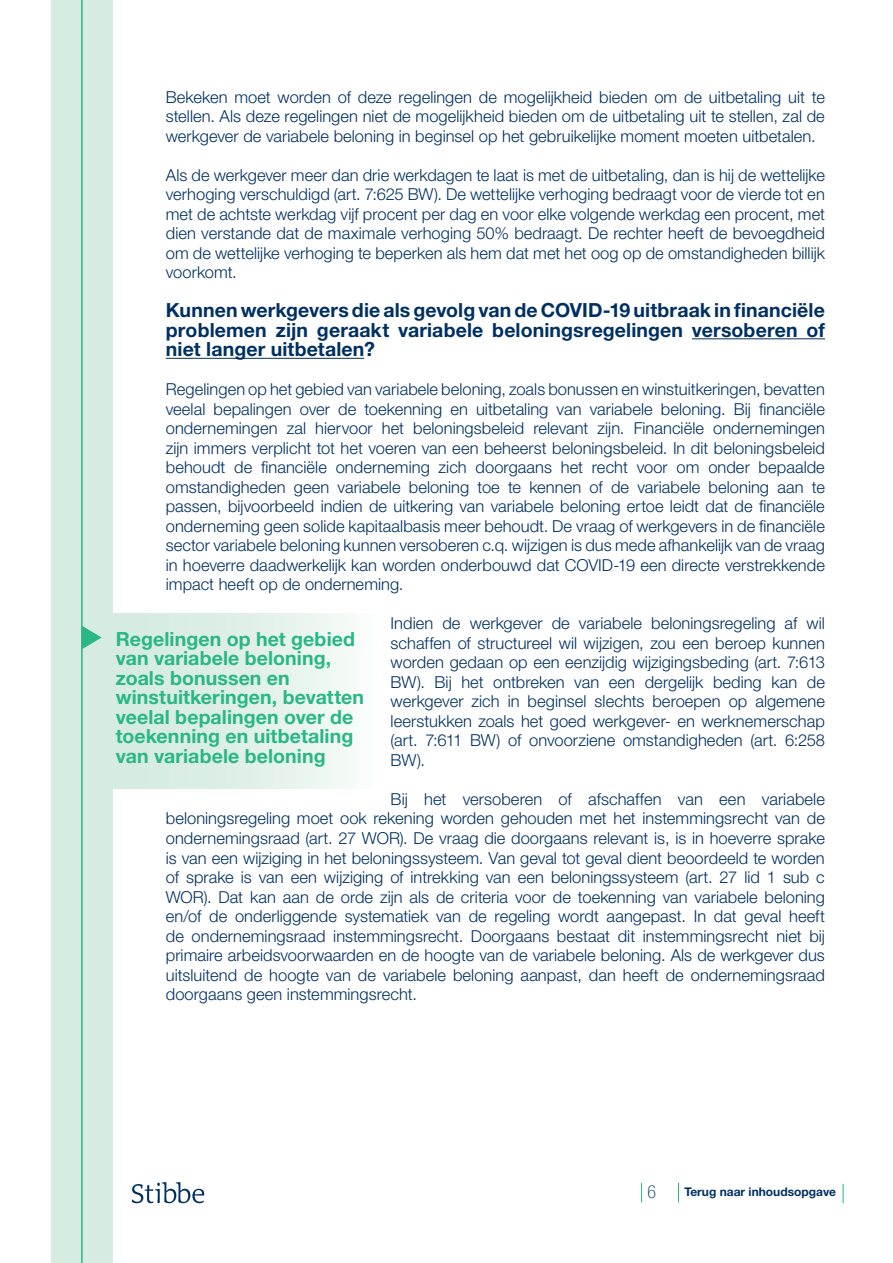
<style>
.page{position:relative;width:893px;height:1263px;background:#fff}
.page>*{position:absolute;margin:0;border:0;box-sizing:border-box;transform-origin:0 0}
.Broodtekst{font:700 19.5px/19.5px "Helvetica Neue LT Std";letter-spacing:.005em;color:#29b784}
.Broodtekst-2{font:700 19.5px/19.5px "Helvetica Neue LT Std";letter-spacing:.005em;color:#003062;text-align:justify}
.t1{font:100 condensed 18px "Helvetica Neue LT Std";color:#003062}
.Broodtekst-3{font:300 16.5px/19.5px "Helvetica Neue LT Std";color:#003062;text-align:justify}
.t2{font:700 12px "Helvetica Neue LT Std";color:#003062}
</style>
<div class="page">
<div style="left:51px;top:0;width:62px;height:1263px;background:#d7ece1"></div>
<hr style="left:81px;top:0;width:2px;height:1263px;background:#29b784">
<svg style="left:843px;top:1184px;width:1px;height:19px"></svg>
<svg style="left:678px;top:1183px;width:1px;height:19px"></svg>
<svg style="left:641px;top:1183px;width:1px;height:19px"></svg>
<hr style="left:692px;top:338px;width:133px;height:1px;background:#003062">
<hr style="left:166px;top:358px;width:198px;height:1px;background:#003062">
<svg style="left:132px;top:1182px;width:72px;height:21px"></svg>
<div style="left:104px;top:614px;width:274px;height:174px;background:linear-gradient(to right,#d0e9db,#f5fbf8)"></div>
<svg style="left:83px;top:626px;width:19px;height:23px"></svg>
<p class="Broodtekst-3" style="left:166px;top:87px;width:661px">Bekeken moet worden of deze regelingen de mogelijkheid bieden om de uitbetaling uit te stellen. Als deze regelingen niet de mogelijkheid bieden om de uitbetaling uit te stellen, zal de werkgever de variabele beloning in beginsel op het gebruikelijke moment moeten uitbetalen.</p>
<p class="Broodtekst-3" style="left:166px;top:165px;width:661px">Als de werkgever meer dan drie werkdagen te laat is met de uitbetaling, dan is hij de wettelijke verhoging verschuldigd (art. 7:625 BW). De wettelijke verhoging bedraagt voor de vierde tot en met de achtste werkdag vijf procent per dag en voor elke volgende werkdag een procent, met dien verstande dat de maximale verhoging 50% bedraagt. De rechter heeft de bevoegdheid om de wettelijke verhoging te beperken als hem dat met het oog op de omstandigheden billijk voorkomt.</p>
<p class="Broodtekst-2" style="left:166px;top:300px;width:661px">Kunnen werkgevers die als gevolg van de COVID-19 uitbraak in financiële problemen zijn geraakt variabele beloningsregelingen versoberen of niet langer uitbetalen?</p>
<p class="Broodtekst-3" style="left:166px;top:379px;width:661px">Regelingen op het gebied van variabele beloning, zoals bonussen en winstuitkeringen, bevatten veelal bepalingen over de toekenning en uitbetaling van variabele beloning. Bij financiële ondernemingen zal hiervoor het beloningsbeleid relevant zijn. Financiële ondernemingen zijn immers verplicht tot het voeren van een beheerst beloningsbeleid. In dit beloningsbeleid behoudt de financiële onderneming zich doorgaans het recht voor om onder bepaalde omstandigheden geen variabele beloning toe te kennen of de variabele beloning aan te passen, bijvoorbeeld indien de uitkering van variabele beloning ertoe leidt dat de financiële onderneming geen solide kapitaalbasis meer behoudt. De vraag of werkgevers in de financiële sector variabele beloning kunnen versoberen c.q. wijzigen is dus mede afhankelijk van de vraag in hoeverre daadwerkelijk kan worden onderbouwd dat COVID-19 een directe verstrekkende impact heeft op de onderneming.</p>
<p class="Broodtekst-3" style="left:391px;top:613px;width:436px">Indien de werkgever de variabele beloningsregeling af wil schaffen of structureel wil wijzigen, zou een beroep kunnen worden gedaan op een eenzijdig wijzigingsbeding (art. 7:613<br>BW). Bij het ontbreken van een dergelijk beding kan de werkgever zich in beginsel slechts beroepen op algemene leerstukken zoals het goed werkgever- en werknemerschap (art. 7:611 BW) of onvoorziene omstandigheden (art. 6:258<br>BW).</p>
<p class="Broodtekst-3" style="left:166px;top:789px;width:661px;text-indent:225px">Bij het versoberen of afschaffen van een variabele beloningsregeling moet ook rekening worden gehouden met het instemmingsrecht van de ondernemingsraad (art. 27 WOR). De vraag die doorgaans relevant is, is in hoeverre sprake is van een wijziging in het beloningssysteem. Van geval tot geval dient beoordeeld te worden of sprake is van een wijziging of intrekking van een beloningssysteem (art. 27 lid 1 sub c WOR). Dat kan aan de orde zijn als de criteria voor de toekenning van variabele beloning en/of de onderliggende systematiek van de regeling wordt aangepast. In dat geval heeft de ondernemingsraad instemmingsrecht. Doorgaans bestaat dit instemmingsrecht niet bij primaire arbeidsvoorwaarden en de hoogte van de variabele beloning. Als de werkgever dus uitsluitend de hoogte van de variabele beloning aanpast, dan heeft de ondernemingsraad doorgaans geen instemmingsrecht.</p>
<p class="Broodtekst" style="left:116px;top:628px;width:250px">Regelingen op het gebied van variabele beloning, zoals bonussen en winstuitkeringen, bevatten veelal bepalingen over de toekenning en uitbetaling van variabele beloning</p>
<p class="t1" style="left:647px;top:1182px;width:10px">6</p>
<p class="t2" style="left:684px;top:1184px;width:153px">Terug naar inhoudsopgave</p>
</div>
